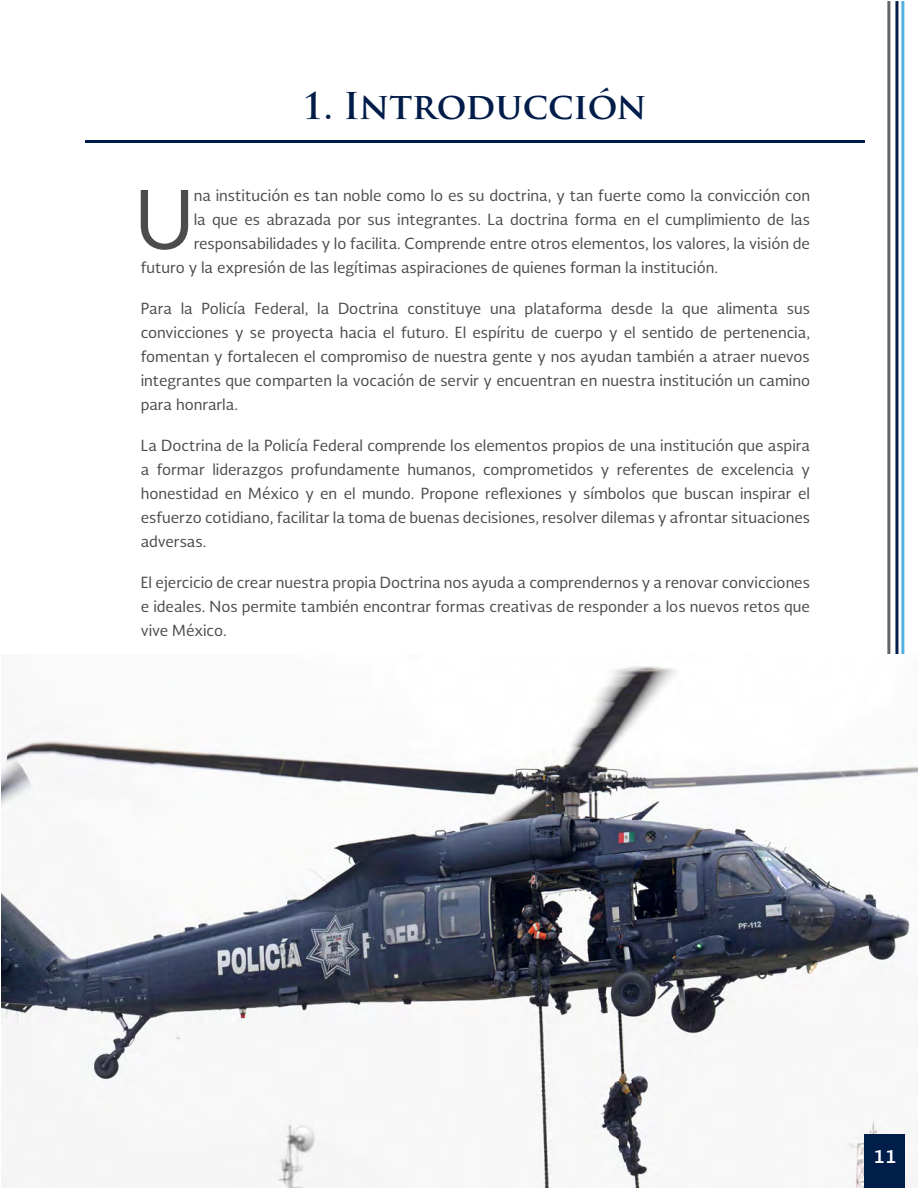
<style>
.page{position:relative;width:918px;height:1188px;background:#fff}
.page>*{position:absolute;margin:0;border:0;box-sizing:border-box;transform-origin:0 0}
.t1{font:78.9px "Soberana Sans";color:#4b4c4d}
.t2{font:700 36px "Trajan Pro";color:#001c48}
.t3{font:700 18px "Soberana Sans";color:#fff}
.t4{font:15px/24px "Soberana Sans";color:#4b4c4d;text-align:justify}
.s1{color:#001e49}
</style>
<div class="page">
<hr style="left:901px;top:1px;width:3px;height:1187px;background:#53b0e3">
<hr style="left:895px;top:1px;width:3px;height:1187px;background:#001e49">
<hr style="left:887px;top:1px;width:3px;height:1187px;background:#63656a">
<hr style="left:85px;top:140px;width:779px;height:3px;background:#001c48">
<div style="left:323px;top:112px;width:11px;height:10px;border:6px solid #fff;border-radius:50%"></div>
<img style="left:1px;top:655px;width:917px;height:533px">
<div style="left:865px;top:1134px;width:40px;height:54px;background:#001e49"></div>
<p class="t2" style="left:302px;top:84px;width:346px">1. Introducció<span class="s1">n</span></p>
<p class="t1" style="left:135px;top:168px;width:60px">U</p>
<p class="t4" style="left:194px;top:183px;width:618px">na institución es tan noble como lo es su doctrina, y tan fuerte como la convicción con</p>
<p class="t4" style="left:194px;top:207px;width:618px">la que es abrazada por sus integrantes. La doctrina forma en el cumplimiento de las</p>
<p class="t4" style="left:194px;top:231px;width:618px">responsabilidades y lo facilita. Comprende entre otros elementos, los valores, la visión de</p>
<p class="t4" style="left:141px;top:255px;width:579px">futuro y la expresión de las legítimas aspiraciones de quienes forman la institución.</p>
<p class="t4" style="left:141px;top:296px;width:671px">Para la Policía Federal, la Doctrina constituye una plataforma desde la que alimenta sus convicciones y se proyecta hacia el futuro. El espíritu de cuerpo y el sentido de pertenencia, fomentan y fortalecen el compromiso de nuestra gente y nos ayudan también a atraer nuevos integrantes que comparten la vocación de servir y encuentran en nuestra institución un camino para honrarla.</p>
<p class="t4" style="left:141px;top:433px;width:671px">La Doctrina de la Policía Federal comprende los elementos propios de una institución que aspira a formar liderazgos profundamente humanos, comprometidos y referentes de excelencia y honestidad en México y en el mundo. Propone reflexiones y símbolos que buscan inspirar el esfuerzo cotidiano, facilitar la toma de buenas decisiones, resolver dilemas y afrontar situaciones adversas.</p>
<p class="t4" style="left:141px;top:570px;width:671px">El ejercicio de crear nuestra propia Doctrina nos ayuda a comprendernos y a renovar convicciones e ideales. Nos permite también encontrar formas creativas de responder a los nuevos retos que vive México.</p>
<p class="t3" style="left:873px;top:1144px;width:25px">11</p>
</div>
